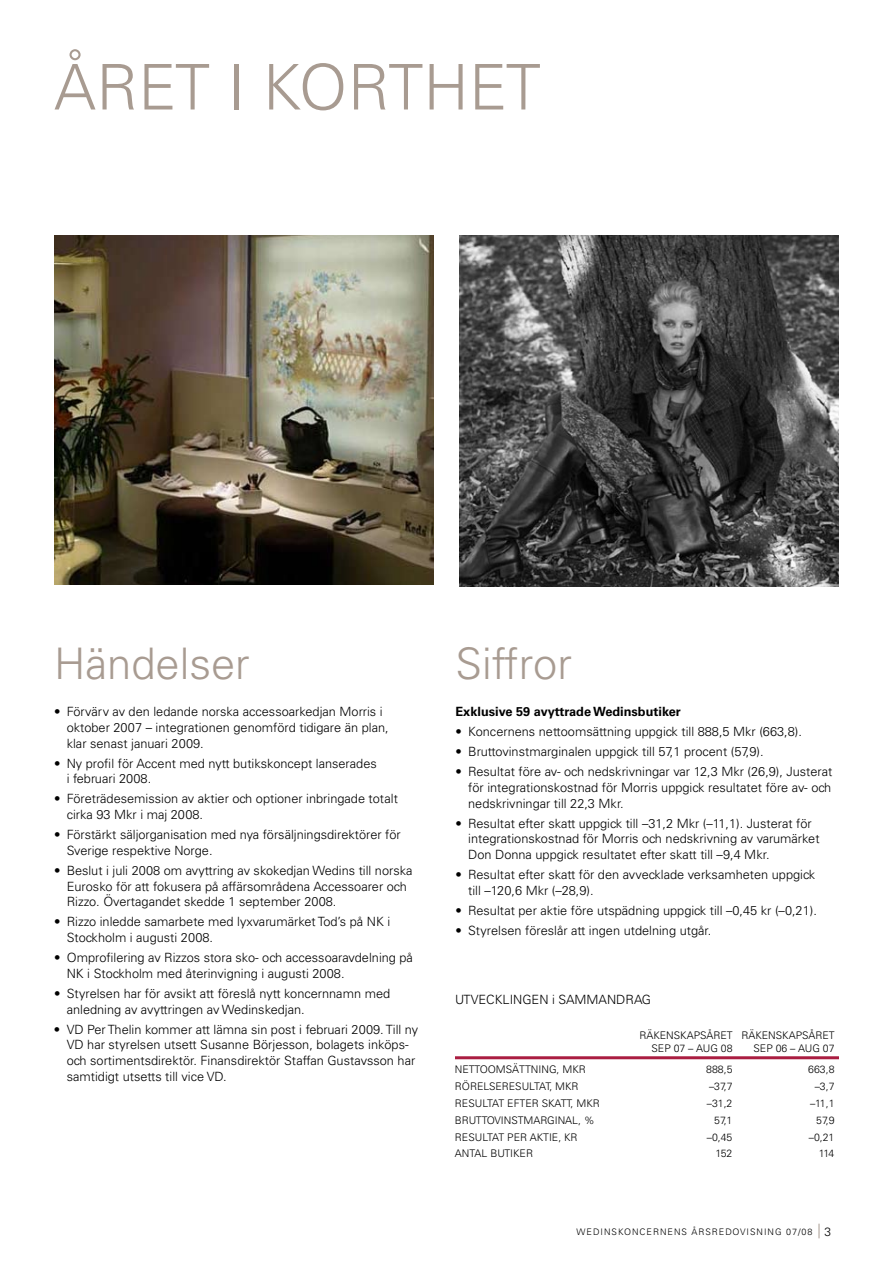
<style>
.page{position:relative;width:893px;height:1263px;background:#fff}
.page>*{position:absolute;margin:0;border:0;box-sizing:border-box;transform-origin:0 0}
.t1{font:300 63px "Univers";letter-spacing:-.01em;color:#a89b91}
.t2{font:300 43.5px "Univers";color:#a89b91}
.t3{font:300 12.75px/15.8px "Univers";color:#000}
.t4{font:700 12.75px "Univers";color:#000}
.t5{font:300 10.5px/12.6px "Univers";color:#000}
.t6{font:300 9px "Univers";letter-spacing:.11em;color:#000}
.s1{font-size:12px}
</style>
<div class="page">
<svg style="left:819px;top:1224px;width:1px;height:14px"></svg>
<hr style="left:455px;top:1056px;width:384px;height:3px;background:#aa1d41">
<img style="left:54px;top:236px;width:380px;height:349px">
<img style="left:459px;top:236px;width:380px;height:351px">
<h1 class="t1" style="left:54px;top:49px;width:488px">Året i korthet</h1>
<h2 class="t2" style="left:54px;top:637px;width:197px">Händelser</h2>
<p class="t3" style="left:67px;top:704px;width:323px;text-indent:-13px">• Förvärv av den ledande norska accessoarkedjan Morris i oktober 2007 – integrationen genomförd tidigare än plan, klar senast januari 2009.</p>
<p class="t3" style="left:67px;top:755px;width:312px;text-indent:-13px">• Ny profil för Accent med nytt butikskoncept lanserades i februari 2008.</p>
<p class="t3" style="left:67px;top:791px;width:333px;text-indent:-13px">• Företrädesemission av aktier och optioner inbringade totalt cirka 93 Mkr i maj 2008.</p>
<p class="t3" style="left:67px;top:827px;width:336px;text-indent:-13px">• Förstärkt säljorganisation med nya försäljningsdirektörer för<br>Sverige respektive N orge.</p>
<p class="t3" style="left:67px;top:862px;width:347px;text-indent:-13px">• Beslut i juli 2008 om avyttring av skokedjan Wedins till norska -E urosko för att fokusera på affärsområdena Accessoarer och<br>Rizzo. Övertagandet skedde 1 september 2008.</p>
<p class="t3" style="left:67px;top:914px;width:325px;text-indent:-13px">• R izzo inledde samarbete med lyxvarumärket Tod’s på NK i -Stockholm i augusti 2008.</p>
<p class="t3" style="left:67px;top:950px;width:348px;text-indent:-13px">• Omprofilering av R izzos stora sko- och accessoaravdelning på<br>NK i Stockholm med återinvigning i augusti 2008.</p>
<p class="t3" style="left:67px;top:985px;width:325px;text-indent:-13px">• Styrelsen har för avsikt att föreslå nytt koncernnamn med anledning av avyttringen av Wedinskedjan.</p>
<p class="t3" style="left:67px;top:1021px;width:353px;text-indent:-13px">• VD Per Thelin kommer att lämna sin post i februari 2009. Till ny VD har styrelsen utsett Susanne Börjesson, bolagets inköps&shy;och sortimentsdirektör. Finansdirektör Staffan G ustavsson har samtidigt utsetts till vice VD.</p>
<h2 class="t2" style="left:455px;top:637px;width:118px">Siffror</h2>
<p class="t4" style="left:455px;top:704px;width:227px">Exklusive 59 avyttrade Wedinsbutiker</p>
<p class="t3" style="left:455px;top:724px;width:348px">• Koncernens nettoomsättning uppgick till 888,5 Mkr (663,8).</p>
<p class="t3" style="left:455px;top:744px;width:310px">• Bruttovinstmarginalen uppgick till 57,1 procent (57,9).</p>
<p class="t3" style="left:468px;top:764px;width:366px;text-align:justify;text-indent:-13px">• Resultat före av- och nedskrivningar var 12,3 Mkr (26,9), Justerat för integrationskostnad för Morris uppgick resultatet före av- och nedskrivningar till 22,3 Mkr.</p>
<p class="t3" style="left:468px;top:815px;width:353px;text-indent:-13px">• Resultat efter skatt uppgick till –31,2 Mkr (–11,1). Justerat för integrationskostnad för Morris och nedskrivning av varumärket<br>Don Donna uppgick resultatet efter skatt till –9,4 Mkr.</p>
<p class="t3" style="left:468px;top:867px;width:348px;text-indent:-13px">• Resultat efter skatt för den avvecklade verksamheten uppgick till –120,6 Mkr (–28,9).</p>
<p class="t3" style="left:455px;top:902px;width:363px">• Resultat per aktie före utspädning uppgick till –0,45 kr (–0,21).</p>
<p class="t3" style="left:455px;top:922px;width:257px">• Styrelsen föreslår att ingen utdelning utgår.</p>
<p class="t3" style="left:455px;top:992px;width:9px">UTVECK</p>
<p class="t3" style="left:503px;top:992px;width:16px">LINGEN</p>
<p class="t3" style="left:552px;top:992px;width:65px">i SAMMANDR</p>
<p class="t3" style="left:634px;top:992px;width:17px">AG</p>
<p class="t5" style="left:651px;top:1029px;width:185px;text-indent:-12px">Räkenskapsåret Räkenskapsåret sep 07 – aug 08</p>
<p class="t5" style="left:753px;top:1042px;width:83px">sep 06 – aug 07</p>
<p class="t5" style="left:455px;top:1063px;width:132px">nettoom sättning, Mkr</p>
<p class="t5" style="left:706px;top:1063px;width:28px">888,5</p>
<p class="t5" style="left:808px;top:1063px;width:28px">663,8</p>
<p class="t5" style="left:455px;top:1080px;width:125px">Rörelseresultat, Mkr</p>
<p class="t5" style="left:709px;top:1080px;width:25px">–37,7</p>
<p class="t5" style="left:815px;top:1080px;width:21px">–3,7</p>
<p class="t5" style="left:455px;top:1097px;width:146px">R esultat efter skatt, Mkr</p>
<p class="t5" style="left:707px;top:1097px;width:27px">–31,2</p>
<p class="t5" style="left:810px;top:1097px;width:26px">–11,1</p>
<p class="t5" style="left:455px;top:1114px;width:141px">Bruttovinstmarginal, %</p>
<p class="t5" style="left:714px;top:1114px;width:20px">57,1</p>
<p class="t5" style="left:816px;top:1114px;width:20px">57,9</p>
<p class="t5" style="left:455px;top:1130px;width:124px">R esultat per aktie, kr</p>
<p class="t5" style="left:707px;top:1130px;width:27px">–0,45</p>
<p class="t5" style="left:809px;top:1130px;width:27px">–0,21</p>
<p class="t5" style="left:455px;top:1147px;width:80px">Antal b utiker</p>
<p class="t5" style="left:715px;top:1147px;width:18px">152</p>
<p class="t5" style="left:819px;top:1147px;width:17px">114</p>
<p class="t6" style="left:577px;top:1227px;width:256px">wedinskoncernens årsredovisning 07/08 <span class="s1">3</span></p>
</div>
